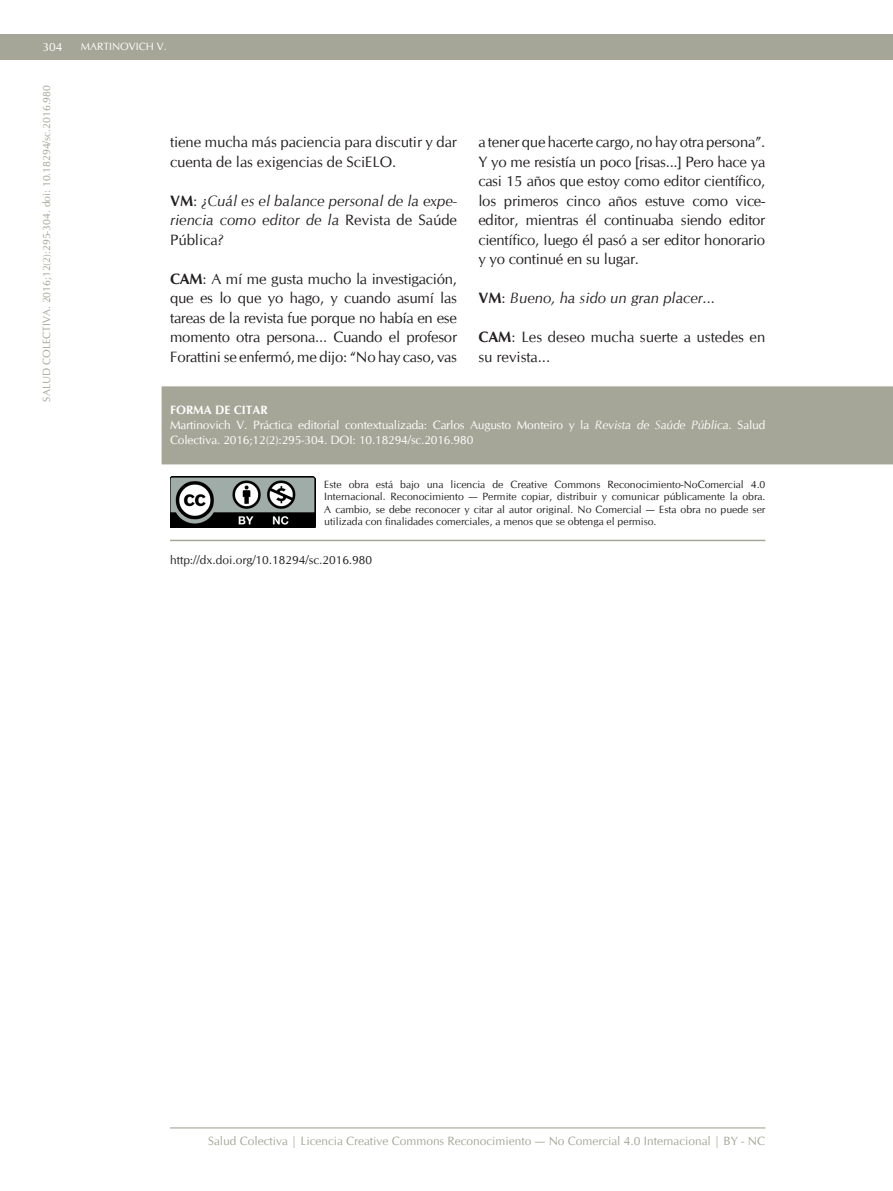
<style>
.page{position:relative;width:893px;height:1191px;background:#fff}
.page>*{position:absolute;margin:0;border:0;box-sizing:border-box;transform-origin:0 0}
.t1{font:15px/19.5px "CG Omega";letter-spacing:-.005em;color:#231f20}
.t2{font:italic 15px/19.5px "CG Omega";color:#231f20;text-align:justify}
.t3{font:12px/15px "CG Omega";letter-spacing:-.01em;color:#fff}
.t4{font:12px "CG Omega";color:#a6a698}
.t5{font:12px "CG Omega";color:#231f20}
.t6{font:10.5px/12.6px "CG Omega";color:#231f20;text-align:justify}
.t7{font:10.5px "CG Omega";color:#a6a698}
.t8{font:10.5px "CG Omega";color:#fff}
.s1{font-weight:700;font-style:normal}
.s2{font-style:normal}
.s3{font-weight:700}
.s4{font-style:italic}
</style>
<div class="page">
<div style="left:0;top:34px;width:893px;height:26px;background:#a6a698"></div>
<hr style="left:170px;top:1127px;width:595px;height:1px;background:#a6a698">
<div style="left:162px;top:386px;width:731px;height:78px;background:#a6a698"></div>
<img style="left:170px;top:476px;width:145px;height:51px">
<hr style="left:170px;top:540px;width:595px;height:1px;background:#a6a698">
<p class="t3" style="left:43px;top:40px;width:21px">304</p>
<p class="t8" style="left:81px;top:40px;width:87px">MARTINovICH v.</p>
<p class="t7" style="left:40px;top:401px;width:318px;rotate:-90deg">SALUD COLECTIVA. 2016;12(2):295-304. doi: 10.18294/sc.2016.980</p>
<p class="t1" style="left:170px;top:132px;width:288px">tiene mucha más paciencia para discutir y dar cuenta de las exigencias de SciELO.</p>
<p class="t2" style="left:170px;top:191px;width:288px"><span class="s1">VM</span><span class="s2">:</span> ¿Cuál es el balance personal de la expe&shy;riencia como editor de la <span class="s2">Revista de Saúde Pública</span>?</p>
<p class="t1" style="left:170px;top:269px;width:288px;text-align:justify"><span class="s3">CAM</span>: A mí me gusta mucho la investigación, que es lo que yo hago, y cuando asumí las tareas de la revista fue porque no había en ese momento otra persona... Cuando el profesor Forattini se enfermó, me dijo: “No hay caso, vas</p>
<p class="t1" style="left:478px;top:132px;width:288px;text-align:justify">a tener que hacerte cargo, no hay otra persona”.<br>Y yo me resistía un poco [risas...] Pero hace ya casi 15 años que estoy como editor científico, los primeros cinco años estuve como vice&shy;editor, mientras él continuaba siendo editor científico, luego él pasó a ser editor honorario y yo continué en su lugar.</p>
<p class="t2" style="left:478px;top:288px;width:238px"><span class="s1">VM</span><span class="s2">:</span> Bueno, ha sido un gran placer...</p>
<p class="t1" style="left:478px;top:327px;width:288px"><span class="s3">CAM</span>: Les deseo mucha suerte a ustedes en su revista...</p>
<p class="t3" style="left:170px;top:403px;width:597px"><span class="s3">FORMA DE CITAR<br></span>Martinovich V. Práctica editorial contextualizada: Carlos Augusto Monteiro y la <span class="s4">Revista de Saúde Pública</span>. Salud<br>Colectiva. 2016;12(2):295-304. DOI: 10.18294/sc.2016.980</p>
<p class="t6" style="left:324px;top:478px;width:443px">Este obra está bajo una licencia de Creative Commons Reconocimiento-NoComercial 4.0<br>Internacional. Reconocimiento — Permite copiar, distribuir y comunicar públicamente la obra.<br>A cambio, se debe reconocer y citar al autor original. No Comercial — Esta obra no puede ser utilizada con finalidades comerciales, a menos que se obtenga el permiso.</p>
<p class="t5" style="left:170px;top:552px;width:204px">http://dx.doi.org/10.18294/sc.2016.980</p>
<p class="t4" style="left:208px;top:1133px;width:558px">Salud Colectiva | Licencia Creative Commons Reconocimiento — No Comercial 4.0 Internacional | BY - NC</p>
</div>
